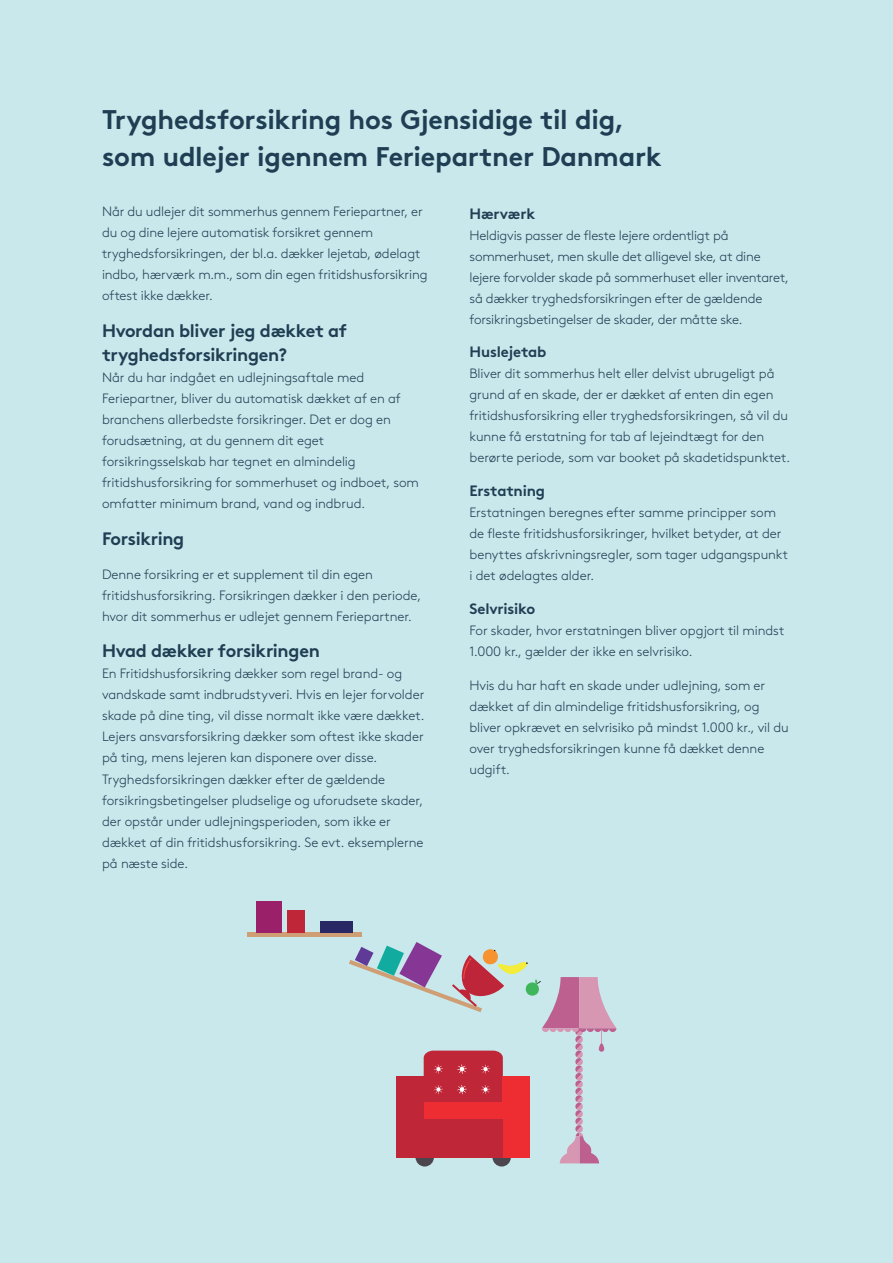
<style>
.page{position:relative;width:893px;height:1263px;background:#c8e8ec}
.page>*{position:absolute;margin:0;border:0;box-sizing:border-box;transform-origin:0 0}
.t1{font:700 27px/37.5px "Gjen Brown OT";letter-spacing:-.01em;color:#203e53}
.t2{font:18px/24px "Gjen Brown OT Bold Alt";letter-spacing:-.02em;color:#203e53}
.t3{font:15px "Gjen Brown OT Bold Alt";letter-spacing:-.01em;color:#203e53}
.t4{font:300 13.5px/21px "Gjen Brown OT";letter-spacing:-.005em;color:#203e53}
</style>
<div class="page">
<div style="left:247px;top:932px;width:115px;height:5px;background:#cf9e74"></div>
<div style="left:256px;top:901px;width:26px;height:31px;background:#992069"></div>
<div style="left:287px;top:910px;width:17px;height:22px;background:#bf2739"></div>
<div style="left:320px;top:920px;width:33px;height:12px;background:#272864"></div>
<svg style="left:349px;top:942px;width:267px;height:224px"></svg>
<h1 class="t1" style="left:102px;top:98px;width:561px">Tryghedsforsikring hos Gjensidige til dig, som udlejer igennem Feriepartner Danmark</h1>
<p class="t4" style="left:102px;top:200px;width:327px">Når du udlejer dit sommerhus gennem Feriepartner, er du og dine lejere automatisk forsikret gennem tryghedsforsikringen, der bl.a. dækker lejetab, ødelagt indbo, hærværk m.m., som din egen fritidshusforsikring oftest ikke dækker.</p>
<h2 class="t2" style="left:102px;top:317px;width:247px">Hvordan bliver jeg dækket af tryghedsforsikringen?</h2>
<p class="t4" style="left:102px;top:366px;width:318px">Når du har indgået en udlejningsaftale med Feriepartner, bliver du automatisk dækket af en af branchens allerbedste forsikringer. Det er dog en forudsætning, at du gennem dit eget forsikringsselskab har tegnet en almindelig fritidshusforsikring for sommerhuset og indboet, som omfatter minimum brand, vand og indbrud.</p>
<h2 class="t2" style="left:102px;top:525px;width:84px">Forsikring</h2>
<p class="t4" style="left:102px;top:562px;width:321px">Denne forsikring er et supplement til din egen fritidshusforsikring. Forsikringen dækker i den periode, hvor dit sommerhus er udlejet gennem Feriepartner.</p>
<h2 class="t2" style="left:102px;top:637px;width:219px">Hvad dækker forsikringen</h2>
<p class="t4" style="left:102px;top:662px;width:324px">En Fritidshusforsikring dækker som regel brand- og vandskade samt indbrudstyveri. Hvis en lejer forvolder skade på dine ting, vil disse normalt ikke være dækket.<br>Lejers ansvarsforsikring dækker som oftest ikke skader på ting, mens lejeren kan disponere over disse.<br>Tryghedsforsikringen dækker efter de gældende forsikringsbetingelser pludselige og uforudsete skader, der opstår under udlejningsperioden, som ikke er dækket af din fritidshusforsikring. Se evt. eksemplerne på næste side.</p>
<p class="t3" style="left:469px;top:201px;width:67px">Hærværk</p>
<p class="t4" style="left:469px;top:223px;width:321px">Heldigvis passer de fleste lejere ordentligt på sommerhuset, men skulle det alligevel ske, at dine lejere forvolder skade på sommerhuset eller inventaret, så dækker tryghedsforsikringen efter de gældende forsikringsbetingelser de skader, der måtte ske.</p>
<p class="t3" style="left:469px;top:340px;width:78px">Huslejetab</p>
<p class="t4" style="left:469px;top:362px;width:322px">Bliver dit sommerhus helt eller delvist ubrugeligt på grund af en skade, der er dækket af enten din egen fritidshusforsikring eller tryghedsforsikringen, så vil du kunne få erstatning for tab af lejeindtægt for den berørte periode, som var booket på skadetidspunktet.</p>
<p class="t3" style="left:469px;top:479px;width:77px">Erstatning</p>
<p class="t4" style="left:469px;top:501px;width:320px">Erstatningen beregnes efter samme principper som de fleste fritidshusforsikringer, hvilket betyder, at der benyttes afskrivningsregler, som tager udgangspunkt i det ødelagtes alder.</p>
<p class="t3" style="left:469px;top:596px;width:67px">Selvrisiko</p>
<p class="t4" style="left:469px;top:619px;width:316px">For skader, hvor erstatningen bliver opgjort til mindst<br>1.000 kr., gælder der ikke en selvrisiko.</p>
<p class="t4" style="left:469px;top:673px;width:321px">Hvis du har haft en skade under udlejning, som er dækket af din almindelige fritidshusforsikring, og bliver opkrævet en selvrisiko på mindst 1.000 kr., vil du over tryghedsforsikringen kunne få dækket denne udgift.</p>
</div>
